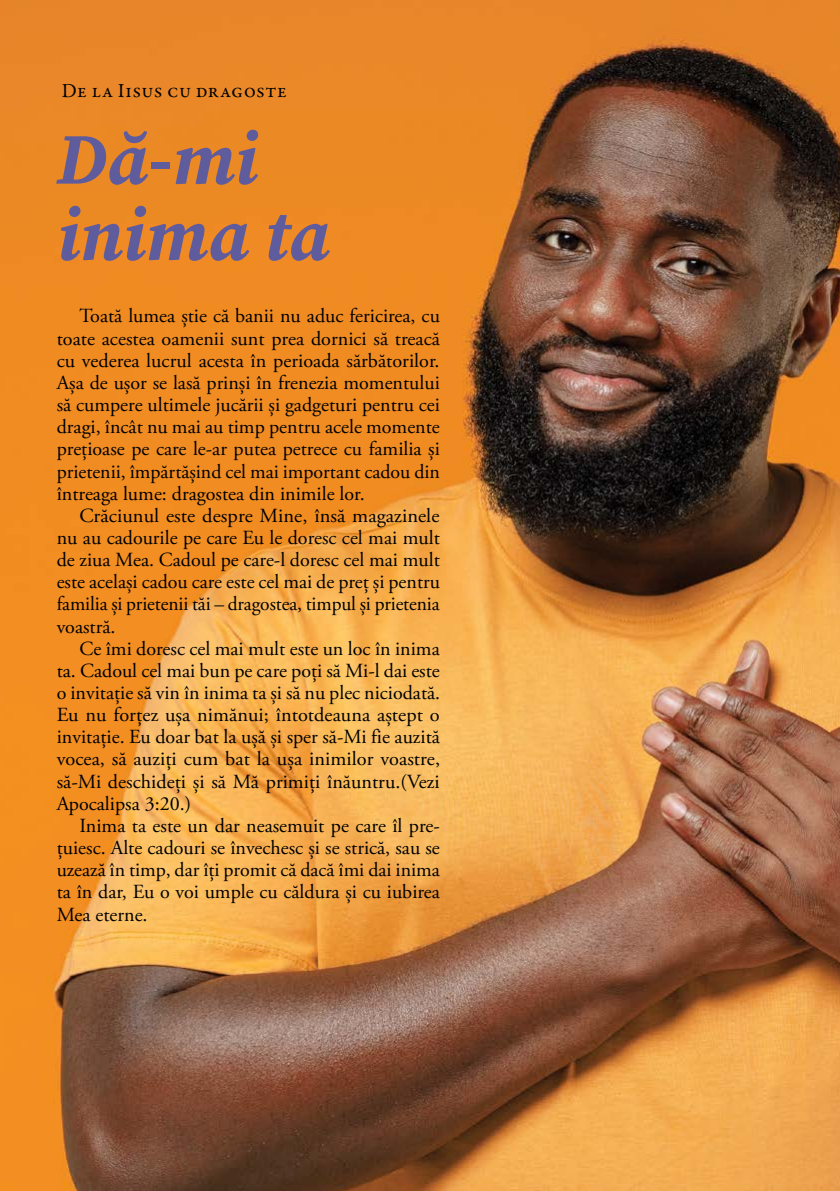
<style>
.page{position:relative;width:840px;height:1191px;background:#fff}
.page>*{position:absolute;margin:0;border:0;box-sizing:border-box;transform-origin:0 0}
.t1{font:italic 72px/76px "Source Serif Variable";color:#5f5c9e}
.t2{font:20px/22.2px "Adobe Garamond Pro";color:#000;text-align:justify}
.t3{font:20px "Garamond Premr Pro";letter-spacing:.02em;color:#000}
</style>
<div class="page">
<img style="left:0;top:0;width:839px;height:1191px">
<p class="t3" style="left:62px;top:79px;width:226px">De la Iisus cu dragoste</p>
<h1 class="t1" style="left:56px;top:121px;width:274px">Dă‑mi inima ta</h1>
<p class="t2" style="left:57px;top:306px;width:384px;text-indent:23px">Toată lumea știe că banii nu aduc fericirea, cu toate acestea oamenii sunt prea dornici să treacă cu vederea lucrul acesta în perioada sărbătorilor.<br>Așa de ușor se lasă prinși în frenezia momentului să cumpere ultimele jucării și gadgeturi pentru cei dragi, încât nu mai au timp pentru acele momente prețioase pe care le‑ar putea petrece cu familia și prietenii, împărtășind cel mai important cadou din întreaga lume: dragostea din inimile lor.</p>
<p class="t2" style="left:57px;top:505px;width:384px;text-indent:23px">Crăciunul este despre Mine, însă magazinele nu au cadourile pe care Eu le doresc cel mai mult de ziua Mea. Cadoul pe care‑l doresc cel mai mult este același cadou care este cel mai de preț și pentru familia și prietenii tăi – dragostea, timpul și prietenia voastră.</p>
<p class="t2" style="left:57px;top:638px;width:385px;text-indent:23px">Ce îmi doresc cel mai mult este un loc în inima ta. Cadoul cel mai bun pe care poți să Mi‑l dai este o invitație să vin în inima ta și să nu plec niciodată.<br>Eu nu forțez ușa nimănui; întotdeauna aștept o invitație. Eu doar bat la ușă și sper să‑Mi fie auzită vocea, să auziți cum bat la ușa inimilor voastre, să‑Mi deschideți și să Mă primiți înăuntru.(Vezi Apocalipsa 3:20.)</p>
<p class="t2" style="left:57px;top:815px;width:384px;text-indent:23px">Inima ta este un dar neasemuit pe care îl pre‑ țuiesc. Alte cadouri se învechesc și se strică, sau se uzează în timp, dar îți promit că dacă îmi dai inima ta în dar, Eu o voi umple cu căldura și cu iubirea Mea eterne.</p>
</div>
